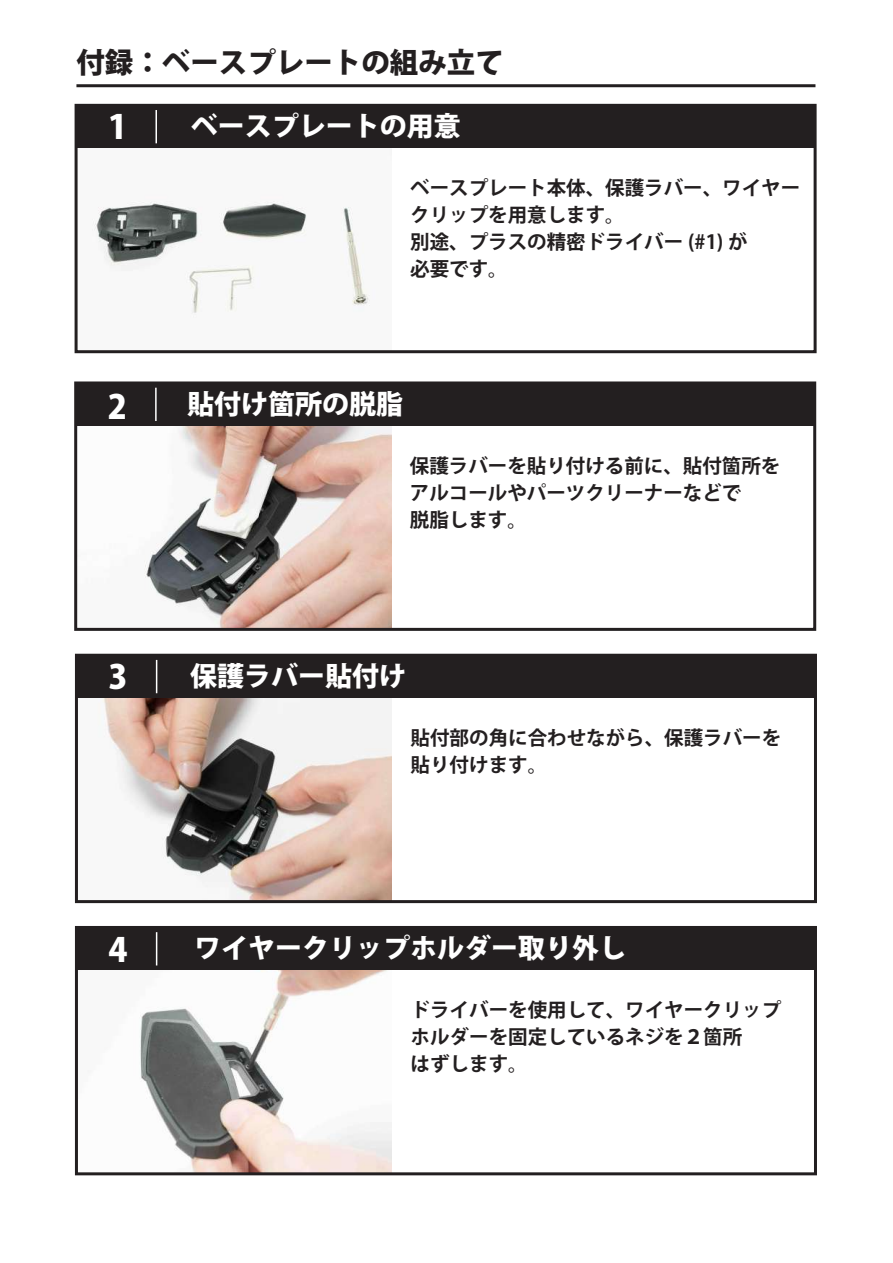
<style>
.page{position:relative;width:893px;height:1263px;background:#fff}
.page>*{position:absolute;margin:0;border:0;box-sizing:border-box;transform-origin:0 0}
.t1{font:800 33px "Koz Go Pr 6 N";color:#fff}
.t2{font:800 28.5px "Koz Go Pr 6 N";color:#231f20}
.t3{font:800 27px "Koz Go Pr 6 N";color:#fff}
.t4{font:700 19.5px/27px "Koz Go Pr 6 N";color:#231f20}
</style>
<div class="page">
<img style="left:140px;top:970px;width:252px;height:201px">
<img style="left:99px;top:698px;width:293px;height:201px">
<img style="left:144px;top:426px;width:248px;height:201px">
<img style="left:92px;top:201px;width:278px;height:116px">
<div style="left:76px;top:105px;width:739px;height:43px;background:#231f20"></div>
<div style="left:75px;top:104px;width:742px;height:249px;border:3px solid #231f20"></div>
<hr style="left:155px;top:110px;width:2px;height:33px;background:#fff">
<div style="left:76px;top:383px;width:739px;height:43px;background:#231f20"></div>
<div style="left:74px;top:381px;width:742px;height:250px;border:3px solid #231f20"></div>
<hr style="left:155px;top:388px;width:2px;height:33px;background:#fff">
<div style="left:76px;top:655px;width:739px;height:43px;background:#231f20"></div>
<div style="left:75px;top:654px;width:742px;height:249px;border:3px solid #231f20"></div>
<hr style="left:156px;top:660px;width:1px;height:33px;background:#fff">
<hr style="left:76px;top:84px;width:739px;height:3px;background:#231f20">
<div style="left:76px;top:927px;width:739px;height:43px;background:#231f20"></div>
<div style="left:75px;top:926px;width:742px;height:249px;border:3px solid #231f20"></div>
<hr style="left:156px;top:932px;width:1px;height:33px;background:#fff">
<h2 class="t2" style="left:76px;top:47px;width:429px">付録：ベースプレートの組み立て</h2>
<h1 class="t1" style="left:108px;top:109px;width:21px">1</h1>
<h3 class="t3" style="left:191px;top:111px;width:271px">ベースプレートの用意</h3>
<p class="t4" style="left:410px;top:175px;width:391px">ベースプレート本体、保護ラバー、ワイヤークリップを用意します。<br>別途、プラスの精密ドライバー (#1) が<br>必要です。</p>
<h1 class="t1" style="left:108px;top:388px;width:21px">2</h1>
<h3 class="t3" style="left:187px;top:388px;width:217px">貼付け箇所の脱脂</h3>
<p class="t4" style="left:410px;top:453px;width:372px">保護ラバーを貼り付ける前に、貼付箇所をアルコールやパーツクリーナーなどで<br>脱脂します。</p>
<h1 class="t1" style="left:108px;top:659px;width:21px">3</h1>
<h3 class="t3" style="left:190px;top:661px;width:217px">保護ラバー貼付け</h3>
<p class="t4" style="left:411px;top:725px;width:372px">貼付部の角に合わせながら、保護ラバーを貼り付けます。</p>
<h1 class="t1" style="left:108px;top:931px;width:21px">4</h1>
<h3 class="t3" style="left:194px;top:933px;width:434px">ワイヤークリップホルダー取り外し</h3>
<p class="t4" style="left:411px;top:997px;width:372px">ドライバーを使用して、ワイヤークリップホルダーを固定しているネジを２箇所<br>はずします。</p>
</div>
